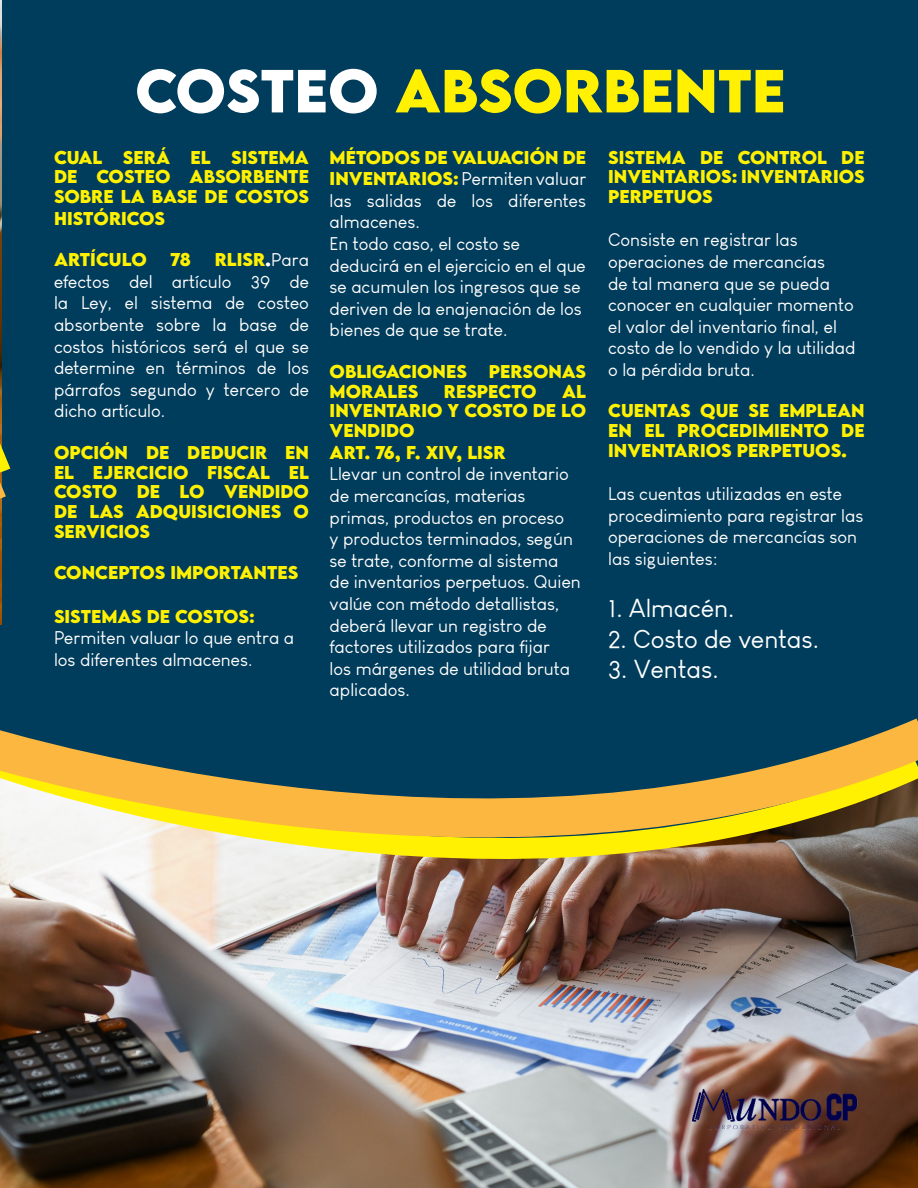
<style>
.page{position:relative;width:918px;height:1188px;background:#fff}
.page>*{position:absolute;margin:0;border:0;box-sizing:border-box;transform-origin:0 0}
.t1{font:700 54px "LEMONMILK";color:#fff101}
.t2{font:700 54px "LEMONMILK";color:#fff}
.t3{font:25.5px "Louis George Cafe";color:#fff}
.t4{font:18px/21.6px "Louis George Cafe";color:#fff}
.t5{font:700 16.5px "LEMONMILK";color:#fff101}
.s1{color:#fff}
.s2{font-family:"Louis George Cafe";font-weight:400;font-size:18px;color:#fff}
.s3{font-family:"LEMONMILK";font-weight:700;font-size:16.5px;color:#fff101}
</style>
<div class="page">
<img style="left:0;top:950px;width:918px;height:238px">
<div style="left:0;top:0;width:918px;height:685px;background:#003c5b"></div>
<img style="left:0;top:920px;width:918px;height:30px">
<img style="left:0;top:685px;width:918px;height:235px">
<div style="left:54px;top:146px;width:227px;height:621px;background:#003c5b"></div>
<div style="left:281px;top:146px;width:306px;height:645px;background:#003c5b"></div>
<div style="left:559px;top:146px;width:306px;height:601px;background:#003c5b"></div>
<img style="left:663px;top:1054px;width:211px;height:81px">
<img style="left:0;top:0;width:2px;height:346px">
<div style="left:0;top:346px;width:42px;height:336px;background:#003c5b"></div>
<p class="t2" style="left:135px;top:54px;width:82px">COSTEO</p>
<p class="t1" style="left:395px;top:54px;width:126px">ABSOR</p>
<p class="t1" style="left:603px;top:54px;width:73px">BENTE</p>
<p class="t5" style="left:54px;top:146px;width:26px">CUAL</p>
<p class="t5" style="left:123px;top:146px;width:12px">SER</p>
<p class="t5" style="left:156px;top:146px;width:45px">Á EL</p>
<p class="t5" style="left:231px;top:146px;width:30px">SISTEMA</p>
<p class="t5" style="left:54px;top:166px;width:12px">DE</p>
<p class="t5" style="left:96px;top:166px;width:14px">COSTEO</p>
<p class="t5" style="left:190px;top:166px;width:39px">ABSOR</p>
<p class="t5" style="left:253px;top:166px;width:23px">BENTE</p>
<p class="t5" style="left:54px;top:185px;width:122px">SOBRE LA BASE</p>
<p class="t5" style="left:205px;top:185px;width:44px">DE COSTOS</p>
<p class="t5" style="left:54px;top:207px;width:87px">HISTÓRICOS</p>
<p class="t5" style="left:54px;top:248px;width:56px">ARTÍCULO</p>
<p class="t5" style="left:171px;top:248px;width:22px">78</p>
<p class="t5" style="left:215px;top:248px;width:96px">RLISR<span class="s1">.</span><span class="s2">Para</span></p>
<p class="t4" style="left:54px;top:271px;width:257px;text-align:justify">efectos del artículo 39 de la Ley, el sistema de costeo absorbente sobre la base de costos históricos será el que se determine en términos de los párrafos segundo y tercero de dicho artículo.</p>
<p class="t5" style="left:54px;top:441px;width:104px">OPCIÓN DE</p>
<p class="t5" style="left:187px;top:441px;width:14px">DEDUC</p>
<p class="t5" style="left:249px;top:441px;width:48px">IR EN</p>
<p class="t5" style="left:54px;top:461px;width:11px">EL</p>
<p class="t5" style="left:93px;top:461px;width:33px">EJERC</p>
<p class="t5" style="left:149px;top:461px;width:87px">ICIO FISCAL</p>
<p class="t5" style="left:289px;top:461px;width:11px">EL</p>
<p class="t5" style="left:54px;top:481px;width:14px">COSTO</p>
<p class="t5" style="left:137px;top:481px;width:12px">DE</p>
<p class="t5" style="left:180px;top:481px;width:13px">LO</p>
<p class="t5" style="left:224px;top:481px;width:14px">VEND</p>
<p class="t5" style="left:275px;top:481px;width:21px">IDO</p>
<p class="t5" style="left:54px;top:500px;width:12px">DE</p>
<p class="t5" style="left:90px;top:500px;width:12px">LAS</p>
<p class="t5" style="left:136px;top:500px;width:15px">ADQU</p>
<p class="t5" style="left:191px;top:500px;width:54px">ISICIONES</p>
<p class="t5" style="left:294px;top:500px;width:16px">O</p>
<p class="t5" style="left:54px;top:520px;width:13px">SERV</p>
<p class="t5" style="left:100px;top:520px;width:38px">ICIOS</p>
<p class="t5" style="left:54px;top:562px;width:26px">CONCEPTOS</p>
<p class="t5" style="left:170px;top:562px;width:19px">IMPORTANTES</p>
<p class="t5" style="left:54px;top:605px;width:30px">SISTEMAS</p>
<p class="t5" style="left:147px;top:605px;width:42px">DE COSTOS</p>
<p class="t5" style="left:249px;top:605px;width:7px">:</p>
<p class="t4" style="left:54px;top:627px;width:242px">Permiten valuar lo que entra a los diferentes almacenes.</p>
<p class="t5" style="left:330px;top:146px;width:41px">MÉTODOS</p>
<p class="t5" style="left:424px;top:146px;width:41px">DE VALUAC</p>
<p class="t5" style="left:524px;top:146px;width:51px">IÓN DE</p>
<p class="t5" style="left:330px;top:167px;width:19px">INVENTAR</p>
<p class="t4" style="left:330px;top:168px;width:258px;text-align:justify;text-indent:92px"><span class="s3">IOS:</span> Permiten valuar las salidas de los diferentes almacenes.</p>
<p class="t4" style="left:330px;top:233px;width:258px">En todo caso, el costo se deducirá en el ejercicio en el que se acumulen los ingresos que se deriven de la enajenación de los bienes de que se trate.</p>
<p class="t5" style="left:330px;top:360px;width:101px">OBLIGACIONES</p>
<p class="t5" style="left:489px;top:360px;width:13px">PERSONAS</p>
<p class="t5" style="left:330px;top:380px;width:14px">MORALES</p>
<p class="t5" style="left:444px;top:380px;width:13px">RESPECTO</p>
<p class="t5" style="left:562px;top:380px;width:13px">AL</p>
<p class="t5" style="left:330px;top:400px;width:19px">INVENTAR</p>
<p class="t5" style="left:422px;top:400px;width:57px">IO Y COSTO</p>
<p class="t5" style="left:533px;top:400px;width:42px">DE LO</p>
<p class="t5" style="left:330px;top:419px;width:14px">VEND</p>
<p class="t5" style="left:380px;top:419px;width:21px">IDO</p>
<p class="t5" style="left:330px;top:441px;width:178px">ART. 76, F. XIV, LISR</p>
<p class="t4" style="left:330px;top:463px;width:253px">Llevar un control de inventario de mercancías, materias primas, productos en proceso<br>y productos terminados, según se trate, conforme al sistema de inventarios perpetuos. Quien valúe con método detallistas, deberá llevar un registro de factores utilizados para fijar<br>los márgenes de utilidad bruta aplicados.</p>
<p class="t5" style="left:608px;top:146px;width:30px">SISTEMA</p>
<p class="t5" style="left:700px;top:146px;width:12px">DE</p>
<p class="t5" style="left:738px;top:146px;width:14px">CONTROL</p>
<p class="t5" style="left:841px;top:146px;width:12px">DE</p>
<p class="t5" style="left:608px;top:166px;width:19px">INVENTAR</p>
<p class="t5" style="left:700px;top:166px;width:60px">IOS: INVENTAR</p>
<p class="t5" style="left:833px;top:166px;width:20px">IOS</p>
<p class="t5" style="left:608px;top:185px;width:13px">PERPETUOS</p>
<p class="t4" style="left:608px;top:229px;width:249px">Consiste en registrar las operaciones de mercancías<br>de tal manera que se pueda conocer en cualquier momento el valor del inventario final, el costo de lo vendido y la utilidad o la pérdida bruta.</p>
<p class="t5" style="left:608px;top:400px;width:26px">CUENTAS</p>
<p class="t5" style="left:700px;top:400px;width:14px">QUE</p>
<p class="t5" style="left:749px;top:400px;width:11px">SE</p>
<p class="t5" style="left:779px;top:400px;width:13px">EMPLEAN</p>
<p class="t5" style="left:608px;top:419px;width:12px">EN</p>
<p class="t5" style="left:644px;top:419px;width:11px">EL</p>
<p class="t5" style="left:677px;top:419px;width:14px">PROCED</p>
<p class="t5" style="left:752px;top:419px;width:41px">IMIENTO</p>
<p class="t5" style="left:841px;top:419px;width:12px">DE</p>
<p class="t5" style="left:608px;top:439px;width:19px">INVENTAR</p>
<p class="t5" style="left:700px;top:439px;width:50px">IOS PERPETUOS</p>
<p class="t5" style="left:841px;top:439px;width:7px">.</p>
<p class="t4" style="left:608px;top:483px;width:257px">Las cuentas utilizadas en este procedimiento para registrar las operaciones de mercancías son las siguientes:</p>
<p class="t3" style="left:608px;top:593px;width:128px">1. Almacén.</p>
<p class="t3" style="left:608px;top:624px;width:212px">2. Costo de ventas.</p>
<p class="t3" style="left:608px;top:654px;width:112px">3. Ventas.</p>
</div>
